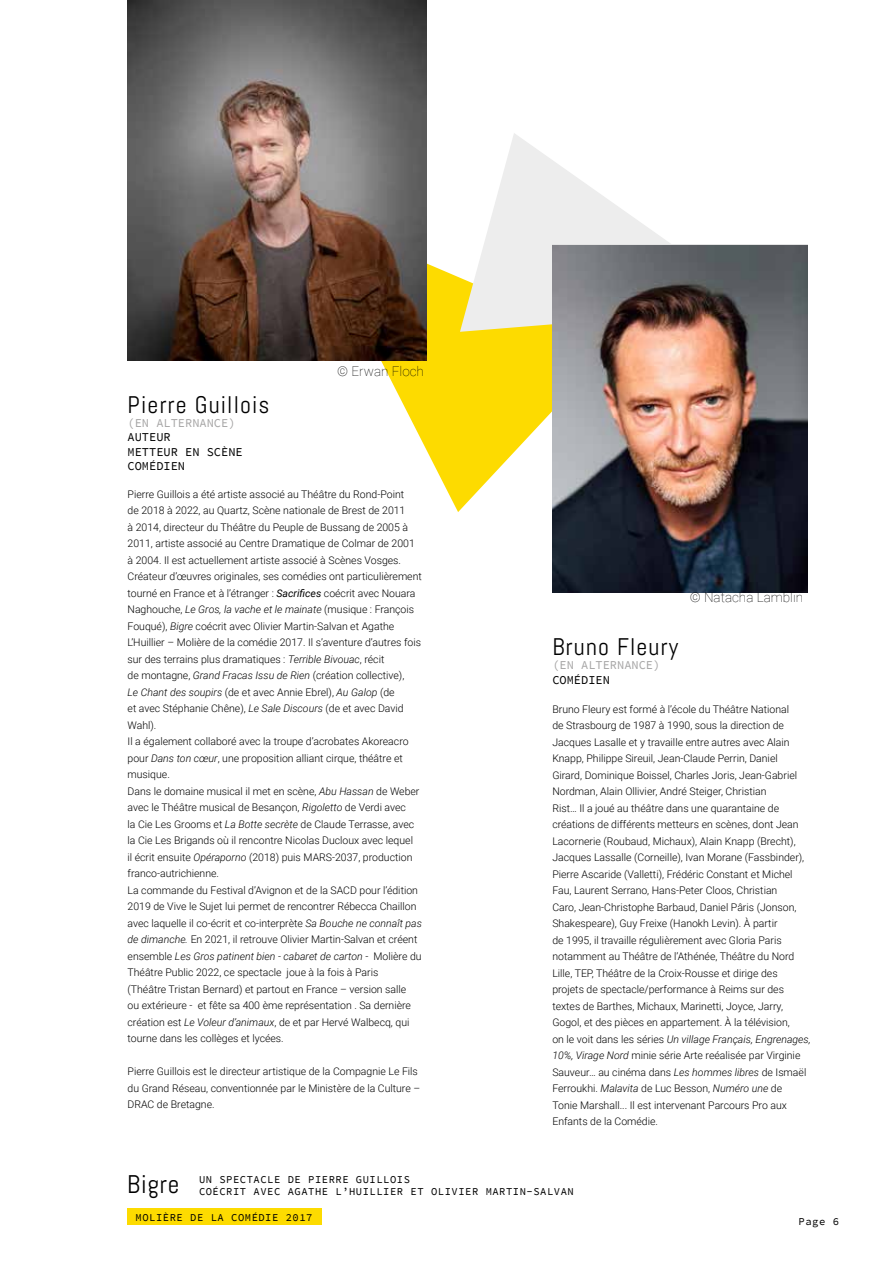
<style>
.page{position:relative;width:893px;height:1263px;background:#fff}
.page>*{position:absolute;margin:0;border:0;box-sizing:border-box;transform-origin:0 0}
.t1{font:25.5px "Abel";letter-spacing:.03em;color:#000}
.t2{font:24px "Abel";letter-spacing:.05em;color:#000}
.t3{font:100 13.5px "Roboto";color:#000}
.t4{font:12px/14.4px "Source Code Pro";color:#000}
.t5{font:12px "Source Code Pro";color:#a6a5a5}
.t6{font:300 10.5px/16.5px "Roboto";color:#000}
.t7{font:10.5px/12.6px "Source Code Pro";letter-spacing:.05em;color:#000}
.s1{font-weight:400;font-style:italic}
.s2{font-style:italic}
</style>
<div class="page">
<svg style="left:305px;top:263px;width:247px;height:249px"></svg>
<svg style="left:460px;top:133px;width:211px;height:199px;fill:#ededed"></svg>
<img style="left:127px;top:0;width:300px;height:360px">
<img style="left:552px;top:245px;width:256px;height:347px">
<div style="left:127px;top:1208px;width:194px;height:17px;background:#fddb00"></div>
<p class="t3" style="left:337px;top:362px;width:88px">© Erwan Floch</p>
<h2 class="t2" style="left:128px;top:389px;width:144px">Pierre Guillois</h2>
<p class="t5" style="left:128px;top:415px;width:109px">(EN ALTERNANCE)</p>
<p class="t4" style="left:128px;top:431px;width:117px">AUTEUR<br>METTEUR EN SCÈNE<br>COMÉDIEN</p>
<p class="t6" style="left:128px;top:486px;width:296px">Pierre Guillois a été artiste associé au Théâtre du Rond-Point<br>de 2018 à 2022, au Quartz, Scène nationale de Brest de 2011<br>à 2014, directeur du Théâtre du Peuple de Bussang de 2005 à 2011, artiste associé au Centre Dramatique de Colmar de 2001 à 2004. Il est actuellement artiste associé à Scènes Vosges.<br>Créateur d’œuvres originales, ses comédies ont particulièrement tourné en France et à l’étranger : <span class="s1">Sacrifices</span> coécrit avec Nouara Naghouche, <span class="s2">Le Gros, la vache et le mainate</span> (musique : François Fouqué), <span class="s2">Bigre</span> coécrit avec Olivier Martin-Salvan et Agathe L’Huillier – Molière de la comédie 2017. Il s’aventure d’autres fois sur des terrains plus dramatiques : <span class="s2">Terrible Bivouac</span>, récit<br>de montagne, <span class="s2">Grand Fracas Issu de Rien</span> (création collective),<br><span class="s2">Le Chant des soupirs</span> (de et avec Annie Ebrel), <span class="s2">Au Galop</span> (de<br>et avec Stéphanie Chêne), <span class="s2">Le Sale Discours</span> (de et avec David Wahl).<br>Il a également collaboré avec la troupe d’acrobates Akoreacro pour <span class="s2">Dans ton cœur</span>, une proposition alliant cirque, théâtre et musique.<br>Dans le domaine musical il met en scène, <span class="s2">Abu Hassan</span> de Weber avec le Théâtre musical de Besançon, <span class="s2">Rigoletto</span> de Verdi avec<br>la Cie Les Grooms et <span class="s2">La Botte secrète</span> de Claude Terrasse, avec la Cie Les Brigands où il rencontre Nicolas Ducloux avec lequel<br>il écrit ensuite <span class="s2">Opéraporno</span> (2018) puis MARS-2037, production franco-autrichienne.<br>La commande du Festival d’Avignon et de la SACD pour l’édition 2019 de Vive le Sujet lui permet de rencontrer Rébecca Chaillon avec laquelle il co-écrit et co-interprète <span class="s2">Sa Bouche ne connaît pas de dimanche.</span> En 2021, il retrouve Olivier Martin-Salvan et créent ensemble <span class="s2">Les Gros patinent bien - cabaret de carton</span> - Molière du Théâtre Public 2022, ce spectacle joue à la fois à Paris<br>(Théâtre Tristan Bernard) et partout en France – version salle<br>ou extérieure - et fête sa 400 ème représentation . Sa dernière création est <span class="s2">Le Voleur d’animaux</span>, de et par Hervé Walbecq, qui tourne dans les collèges et lycées.</p>
<p class="t6" style="left:128px;top:1063px;width:294px">Pierre Guillois est le directeur artistique de la Compagnie Le Fils du Grand Réseau, conventionnée par le Ministère de la Culture –<br>DRAC de Bretagne.</p>
<p class="t3" style="left:690px;top:588px;width:115px">© Natacha Lamblin</p>
<h2 class="t2" style="left:552px;top:631px;width:127px">Bruno Fleury</h2>
<p class="t5" style="left:552px;top:657px;width:109px">(EN ALTERNANCE)</p>
<p class="t4" style="left:552px;top:673px;width:59px">COMÉDIEN</p>
<p class="t6" style="left:552px;top:700px;width:260px">Bruno Fleury est formé à l’école du Théâtre National<br>de Strasbourg de 1987 à 1990, sous la direction de Jacques Lasalle et y travaille entre autres avec Alain Knapp, Philippe Sireuil, Jean-Claude Perrin, Daniel<br>Girard, Dominique Boissel, Charles Joris, Jean‑Gabriel Nordman, Alain Ollivier, André Steiger, Christian<br>Rist… Il a joué au théâtre dans une quarantaine de créations de différents metteurs en scènes, dont Jean Lacornerie (Roubaud, Michaux), Alain Knapp (Brecht), Jacques Lassalle (Corneille), Ivan Morane (Fassbinder), Pierre Ascaride (Valletti), Frédéric Constant et Michel Fau, Laurent Serrano, Hans-Peter Cloos, Christian<br>Caro, Jean-Christophe Barbaud, Daniel Pâris (Jonson, Shakespeare), Guy Freixe (Hanokh Levin). À partir<br>de 1995, il travaille régulièrement avec Gloria Paris notamment au Théâtre de l’Athénée, Théâtre du Nord Lille, TEP, Théâtre de la Croix‑Rousse et dirige des projets de spectacle/performance à Reims sur des textes de Barthes, Michaux, Marinetti, Joyce, Jarry, Gogol, et des pièces en appartement. À la télévision,<br>on le voit dans les séries <span class="s2">Un village Français, Engrenages, 10%, Virage Nord</span> minie série Arte reéalisée par Virginie Sauveur… au cinéma dans <span class="s2">Les hommes libres</span> de Ismaël Ferroukhi. <span class="s2">Malavita</span> de Luc Besson, <span class="s2">Numéro une</span> de<br>Tonie Marshall... Il est intervenant Parcours Pro aux Enfants de la Comédie.</p>
<h1 class="t1" style="left:127px;top:1168px;width:54px">Bigre</h1>
<p class="t7" style="left:199px;top:1173px;width:376px">UN SPECTACLE DE PIERRE GUILLOIS<br>COÉCRIT AVEC AGATHE L’HUILLIER ET OLIVIER MARTIN-SALVAN</p>
<p class="t7" style="left:136px;top:1211px;width:178px">MOLIÈRE DE LA COMÉDIE 2017</p>
<p class="t7" style="left:798px;top:1215px;width:42px">Page 6</p>
</div>
